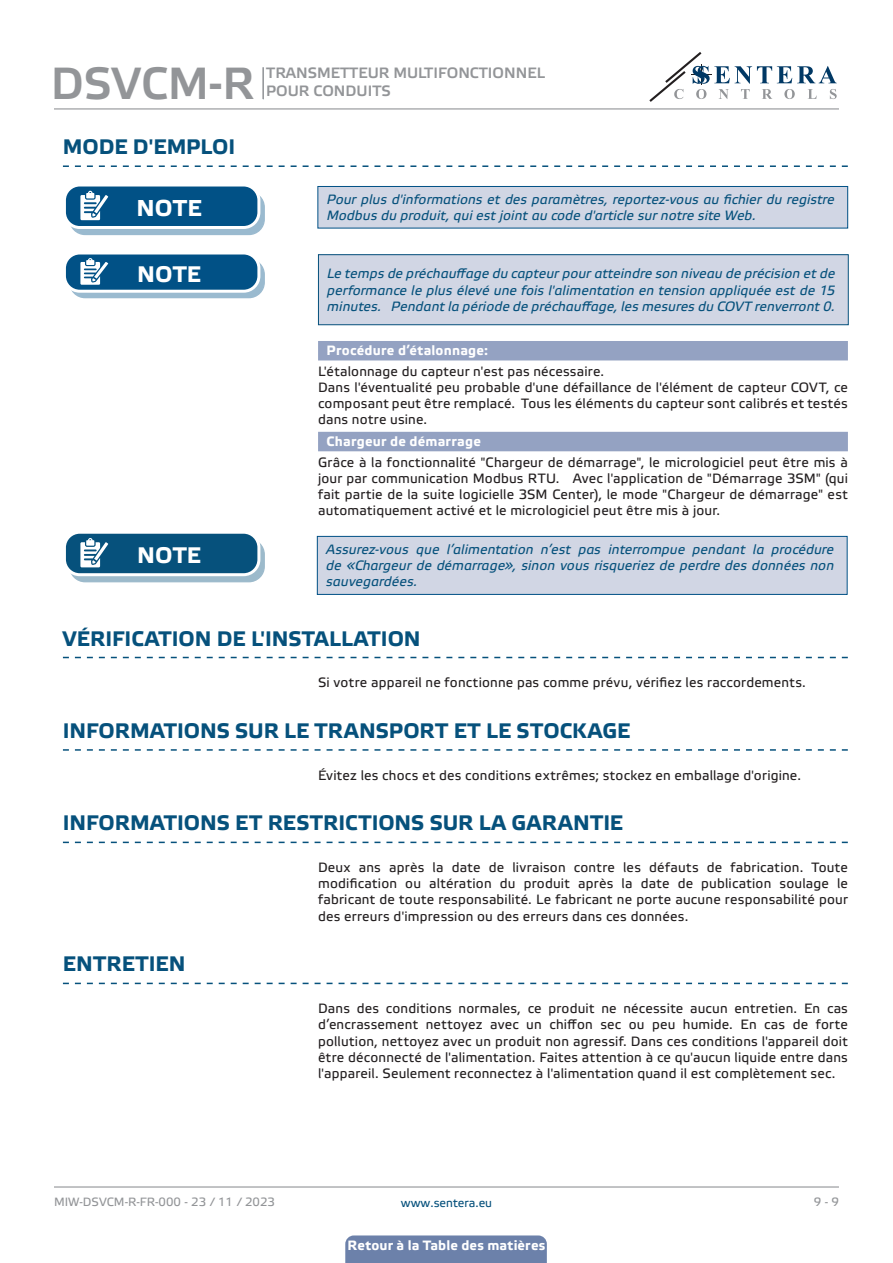
<style>
.page{position:relative;width:893px;height:1263px;background:#fff}
.page>*{position:absolute;margin:0;border:0;box-sizing:border-box;transform-origin:0 0}
.t1{font:45px "Etelka Medium Pro";color:#939598}
.t2{font:700 22.95px "Etelka Text Pro";color:#fff}
.t3{font:700 22.5px "Etelka Text Pro";letter-spacing:.005em;color:#fff}
.t4{font:700 21px "Etelka Text Pro";letter-spacing:.005em;color:#06517c}
.t5{font:15px/18px "Etelka Medium Pro";color:#939598}
.body{font:13.5px/16.2px "Etelka Text Pro";letter-spacing:.015em;color:#231f20;text-align:justify}
.attention{font:italic 13.5px/16.2px "Etelka Text Pro";letter-spacing:.01em;color:#06517c;text-align:justify}
.Number-roman{font:700 13.5px "Etelka Text Pro";letter-spacing:.015em;color:#fff}
.t6{font:12px "Etelka Text Pro";color:#939598}
.t7{font:12px "Etelka Text Pro";color:#06517c}
</style>
<div class="page">
<hr style="left:54px;top:108px;width:785px;height:1px;background:#939598">
<hr style="left:54px;top:1186px;width:785px;height:1px;background:#939598">
<svg style="left:649px;top:52px;width:188px;height:50px"></svg>
<div style="left:345px;top:1235px;width:202px;height:28px;background:#6c81aa"></div>
<svg style="left:63px;top:165px;width:785px;height:2px"></svg>
<div style="left:318px;top:341px;width:530px;height:19px;background:#94a2c2"></div>
<div style="left:318px;top:432px;width:530px;height:19px;background:#94a2c2"></div>
<svg style="left:63px;top:657px;width:785px;height:1px"></svg>
<div style="left:70px;top:192px;width:194px;height:42px;background:#9abacf;border-radius:15px"></div>
<div style="left:69px;top:191px;width:196px;height:44px;border:1px solid #015186;border-radius:15px"></div>
<div style="left:64px;top:185px;width:195px;height:42px;background:#015186;border-radius:15px"></div>
<div style="left:63px;top:183px;width:197px;height:46px;border:3px solid #fff;border-radius:15px"></div>
<svg style="left:80px;top:191px;width:34px;height:37px"></svg>
<div style="left:318px;top:186px;width:530px;height:42px;background:#d1d6e4"></div>
<div style="left:317px;top:186px;width:531px;height:42px;border:1px solid #015186"></div>
<div style="left:318px;top:255px;width:530px;height:70px;background:#d1d6e4"></div>
<div style="left:318px;top:254px;width:531px;height:71px;border:1px solid #06517c"></div>
<div style="left:70px;top:259px;width:194px;height:39px;background:#9abacf;border-radius:15px"></div>
<div style="left:69px;top:259px;width:196px;height:39px;border:1px solid #015186;border-radius:15px"></div>
<div style="left:64px;top:253px;width:195px;height:38px;background:#015186;border-radius:15px"></div>
<div style="left:63px;top:251px;width:197px;height:42px;border:3px solid #fff;border-radius:15px"></div>
<svg style="left:80px;top:258px;width:34px;height:34px"></svg>
<svg style="left:70px;top:539px;width:194px;height:43px"></svg>
<div style="left:69px;top:539px;width:196px;height:43px;border:1px solid #06517c;border-radius:15px"></div>
<div style="left:64px;top:532px;width:195px;height:43px;background:#06517c;border-radius:15px"></div>
<div style="left:63px;top:531px;width:197px;height:45px;border:3px solid #fff;border-radius:15px"></div>
<svg style="left:80px;top:538px;width:34px;height:37px"></svg>
<div style="left:317px;top:536px;width:530px;height:58px;background:#d1d6e4"></div>
<div style="left:317px;top:536px;width:530px;height:59px;border:1px solid #015186"></div>
<svg style="left:63px;top:749px;width:785px;height:2px"></svg>
<svg style="left:63px;top:842px;width:785px;height:1px"></svg>
<svg style="left:63px;top:983px;width:785px;height:1px"></svg>
<hr style="left:262px;top:67px;width:2px;height:32px;background:#939598">
<h1 class="t1" style="left:51px;top:59px;width:205px">DSVCM-R</h1>
<p class="t5" style="left:266px;top:64px;width:280px">TRANSMETTEUR MULTIFONCTIONNEL<br>POUR CONDUITS</p>
<p class="t4" style="left:63px;top:135px;width:174px">MODE D'EMPLOI</p>
<p class="t2" style="left:137px;top:195px;width:67px">NOTE</p>
<p class="attention" style="left:327px;top:192px;width:509px">Pour plus d'informations et des paramètres, reportez-vous au fichier du registre<br>Modbus du produit, qui est joint au code d'article sur notre site Web.</p>
<p class="t3" style="left:137px;top:262px;width:65px">NOTE</p>
<p class="attention" style="left:327px;top:266px;width:509px">Le temps de préchauffage du capteur pour atteindre son niveau de précision et de performance le plus élevé une fois l'alimentation en tension appliquée est de 15 minutes. Pendant la période de préchauffage, les mesures du COVT renverront 0.</p>
<p class="Number-roman" style="left:327px;top:343px;width:163px">Procédure d’étalonnage:</p>
<p class="body" style="left:318px;top:364px;width:288px">L'étalonnage du capteur n'est pas nécessaire.</p>
<p class="body" style="left:318px;top:380px;width:531px">Dans l'éventualité peu probable d'une défaillance de l'élément de capteur COVT, ce composant peut être remplacé. Tous les éléments du capteur sont calibrés et testés dans notre usine.</p>
<p class="Number-roman" style="left:327px;top:434px;width:156px">Chargeur de démarrage</p>
<p class="body" style="left:318px;top:455px;width:531px">Grâce à la fonctionnalité "Chargeur de démarrage", le micrologiciel peut être mis à jour par communication Modbus RTU. Avec l'application de "Démarrage 3SM" (qui fait partie de la suite logicielle 3SM Center), le mode "Chargeur de démarrage" est automatiquement activé et le micrologiciel peut être mis à jour.</p>
<p class="t3" style="left:137px;top:542px;width:65px">NOTE</p>
<p class="attention" style="left:326px;top:542px;width:509px">Assurez-vous que l’alimentation n’est pas interrompue pendant la procédure de «Chargeur de démarrage», sinon vous risqueriez de perdre des données non sauvegardées.</p>
<p class="t4" style="left:63px;top:627px;width:359px">VÉRIFICATION DE L'INSTALLATION</p>
<p class="body" style="left:318px;top:675px;width:489px">Si votre appareil ne fonctionne pas comme prévu, vérifiez les raccordements.</p>
<p class="t4" style="left:63px;top:719px;width:569px">INFORMATIONS SUR LE TRANSPORT ET LE STOCKAGE</p>
<p class="body" style="left:318px;top:768px;width:484px">Évitez les chocs et des conditions extrêmes; stockez en emballage d'origine.</p>
<p class="t4" style="left:63px;top:811px;width:562px">INFORMATIONS ET RESTRICTIONS SUR LA GARANTIE</p>
<p class="body" style="left:318px;top:860px;width:531px">Deux ans après la date de livraison contre les défauts de fabrication. Toute modification ou altération du produit après la date de publication soulage le fabricant de toute responsabilité. Le fabricant ne porte aucune responsabilité pour des erreurs d'impression ou des erreurs dans ces données.</p>
<p class="t4" style="left:63px;top:952px;width:124px">ENTRETIEN</p>
<p class="body" style="left:318px;top:1001px;width:531px">Dans des conditions normales, ce produit ne nécessite aucun entretien. En cas d’encrassement nettoyez avec un chiffon sec ou peu humide. En cas de forte pollution, nettoyez avec un produit non agressif. Dans ces conditions l'appareil doit être déconnecté de l'alimentation. Faites attention à ce qu'aucun liquide entre dans l'appareil. Seulement reconnectez à l'alimentation quand il est complètement sec.</p>
<p class="t6" style="left:54px;top:1195px;width:223px">MIW-DSVCM-R-FR-000 - 23 / 11 / 2023</p>
<p class="t7" style="left:401px;top:1196px;width:93px">www.sentera.eu</p>
<p class="t6" style="left:814px;top:1195px;width:27px">9 - 9</p>
<p class="Number-roman" style="left:348px;top:1238px;width:199px">Retour à la Table des matières</p>
</div>
